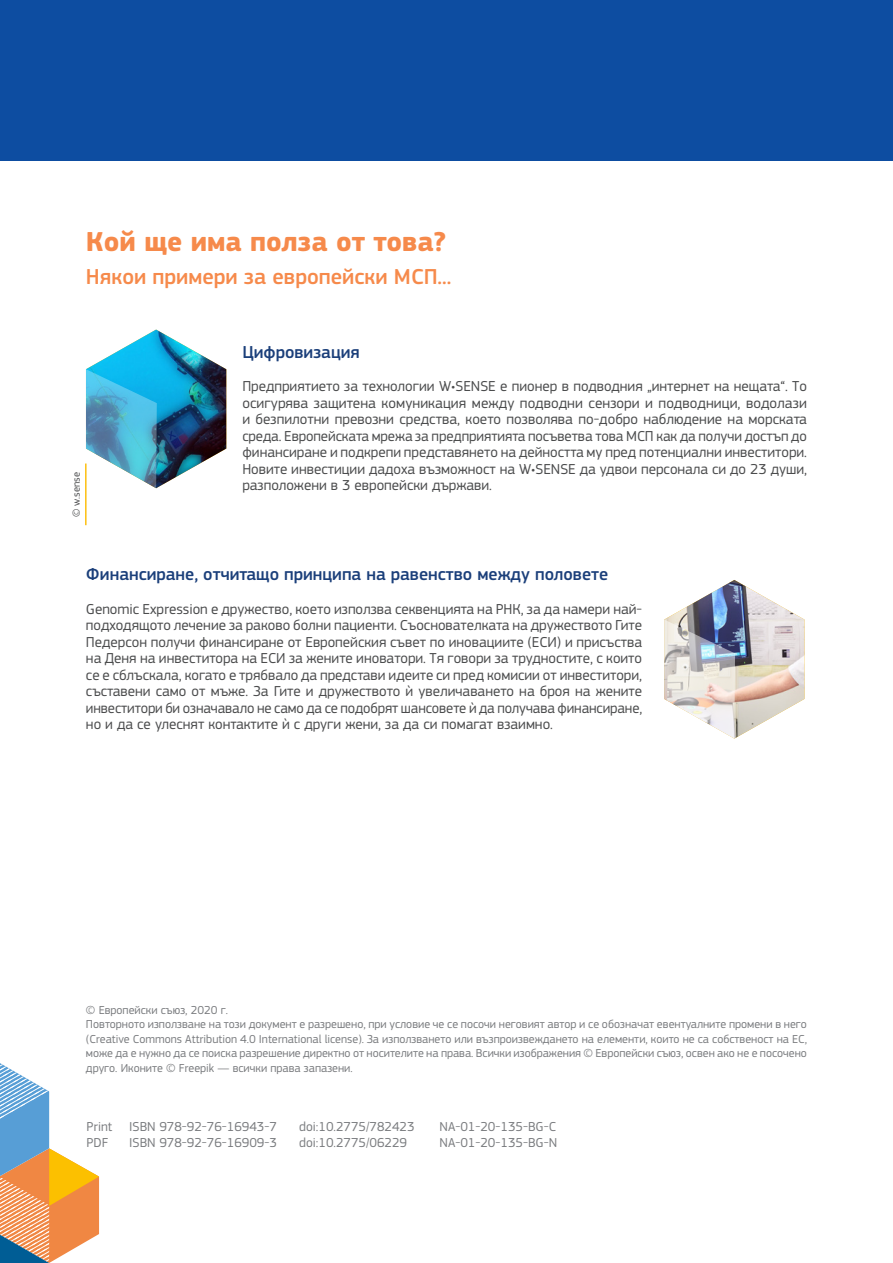
<style>
.page{position:relative;width:893px;height:1263px;background:#fff}
.page>*{position:absolute;margin:0;border:0;box-sizing:border-box;transform-origin:0 0}
.title_1{font:700 28.5px "EC Square Sans Pro";color:#f68a4b}
.title_2_next{font:500 22.5px "EC Square Sans Pro";color:#f68a4b}
.title_4{font:500 18px "EC Square Sans Pro";color:#1b3f7a}
.body{font:15px/16.5px "EC Square Sans Pro";color:#4b4c4d;text-align:justify}
.ids{font:13.5px "EC Square Sans Pro";color:#7a7c7f}
.lim{font:12px/14.4px "EC Square Sans Pro";color:#7a7c7f;text-align:justify}
.lim_start{font:12px "EC Square Sans Pro";color:#7a7c7f}
.copyright{font:10.5px "EC Square Sans Pro";color:#4b4c4d}
</style>
<div class="page">
<div style="left:0;top:0;width:893px;height:160px;background:#0d4da1"></div>
<img style="left:86px;top:330px;width:140px;height:158px">
<img style="left:664px;top:580px;width:140px;height:158px">
<svg style="left:0;top:1063px;width:99px;height:200px"></svg>
<hr style="left:85px;top:463px;width:2px;height:62px;background:#fdc011">
<p class="title_1" style="left:86px;top:224px;width:362px">Кой ще има полза от това?</p>
<p class="title_2_next" style="left:86px;top:263px;width:367px">Някои примери за европейски МСП...</p>
<p class="copyright" style="left:70px;top:517px;width:46px;rotate:-90deg">© w.sense</p>
<p class="title_4" style="left:242px;top:341px;width:119px">Цифровизация</p>
<p class="body" style="left:242px;top:378px;width:566px">Предприятието за технологии W•SENSE е пионер в подводния „интернет на нещата“. То осигурява защитена комуникация между подводни сензори и подводници, водолази и безпилотни превозни средства, което позволява по-добро наблюдение на морската среда. Европейската мрежа за предприятията посъветва това МСП как да получи достъп до финансиране и подкрепи представянето на дейността му пред потенциални инвеститори.<br>Новите инвестиции дадоха възможност на W•SENSE да удвои персонала си до 23 души, разположени в 3 европейски държави.</p>
<p class="title_4" style="left:86px;top:564px;width:524px">Финансиране, отчитащо принципа на равенство между половете</p>
<p class="body" style="left:86px;top:601px;width:558px">Genomic Expression е дружество, което използва секвенцията на РНК, за да намери най&shy;подходящото лечение за раково болни пациенти. Съоснователката на дружеството Гите Педерсон получи финансиране от Европейския съвет по иновациите (ЕСИ) и присъства на Деня на инвеститора на ЕСИ за жените иноватори. Тя говори за трудностите, с които се е сблъскала, когато е трябвало да представи идеите си пред комисии от инвеститори, съставени само от мъже. За Гите и дружеството ѝ увеличаването на броя на жените инвеститори би означавало не само да се подобрят шансовете ѝ да получава финансиране, но и да се улеснят контактите ѝ с други жени, за да си помагат взаимно.</p>
<p class="lim_start" style="left:86px;top:1003px;width:144px">© Европейски съюз, 2020 г.</p>
<p class="lim" style="left:86px;top:1017px;width:722px">Повторното използване на този документ е разрешено, при условие че се посочи неговият автор и се обозначат евентуалните промени в него (Creative Commons Attribution 4.0 International license). За използването или възпроизвеждането на елементи, които не са собственост на ЕС, може да е нужно да се поиска разрешение директно от носителите на права. Всички изображения © Европейски съюз, освен ако не е посочено друго. Иконите © Freepik — всички права запазени.</p>
<p class="ids" style="left:87px;top:1118px;width:27px">Print</p>
<p class="ids" style="left:129px;top:1118px;width:149px">ISBN 978-92-76-16943-7</p>
<p class="ids" style="left:299px;top:1118px;width:117px">doi:10.2775/782423</p>
<p class="ids" style="left:440px;top:1118px;width:118px">NA-01-20-135-BG-C</p>
<p class="ids" style="left:87px;top:1134px;width:23px">PDF</p>
<p class="ids" style="left:129px;top:1134px;width:149px">ISBN 978-92-76-16909-3</p>
<p class="ids" style="left:299px;top:1134px;width:109px">doi:10.2775/06229</p>
<p class="ids" style="left:440px;top:1134px;width:119px">NA-01-20-135-BG-N</p>
</div>
